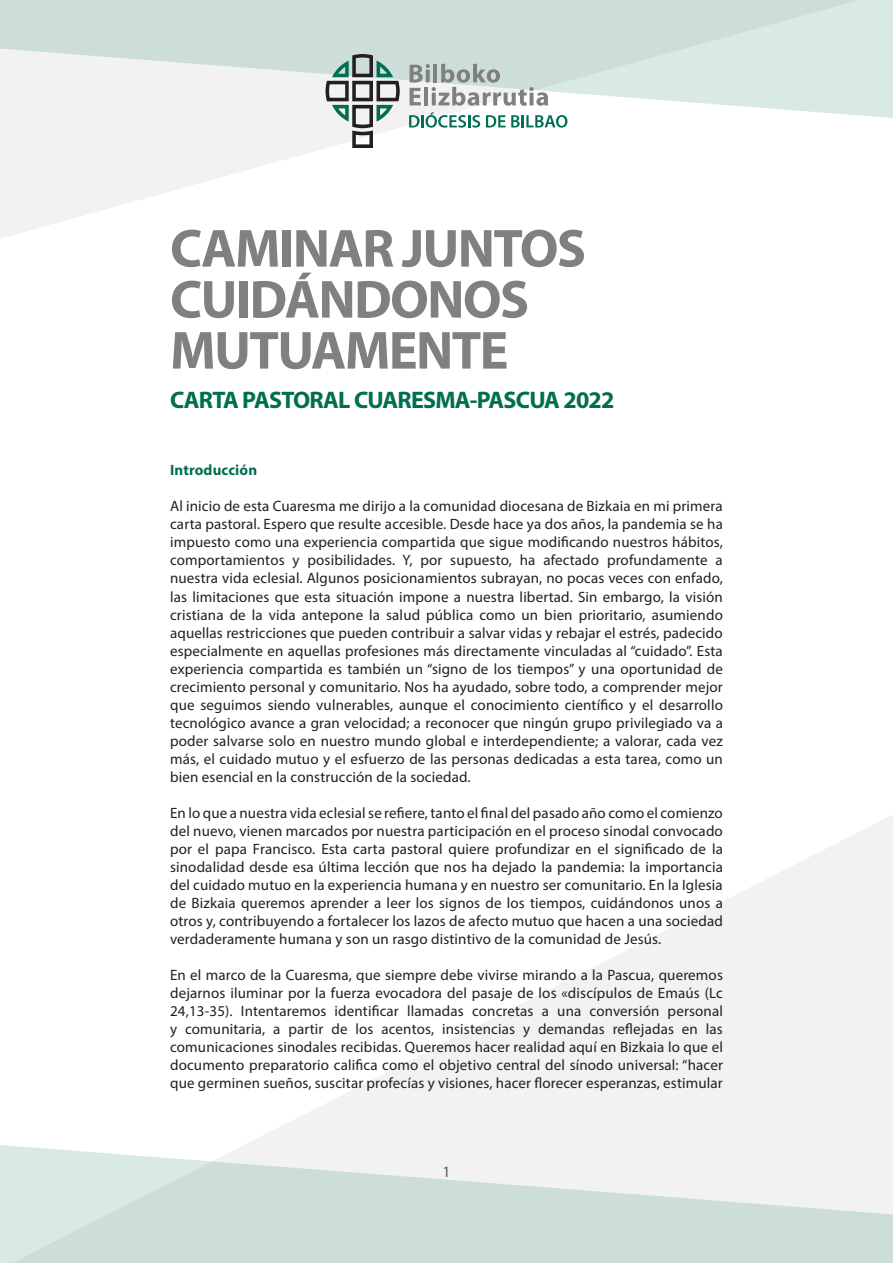
<style>
.page{position:relative;width:893px;height:1263px;background:#fff}
.page>*{position:absolute;margin:0;border:0;box-sizing:border-box;transform-origin:0 0}
.t1{font:700 54px "Myriad Pro";letter-spacing:-.03em;color:#808083}
.t2{font:700 24px "Myriad Pro";letter-spacing:-.03em;color:#006e51}
.t3{font:15.75px "Myriad Pro";color:#57585a}
.t4{font:15px/18px "Myriad Pro";letter-spacing:.01em;color:#231f20;text-align:justify}
.t5{font:700 15px "Myriad Pro";letter-spacing:.01em;color:#006e51}
</style>
<div class="page">
<svg style="left:0;top:119px;width:568px;height:119px"></svg>
<svg style="left:0;top:0;width:893px;height:119px"></svg>
<svg style="left:248px;top:815px;width:645px;height:329px;fill:#f2f2f2"></svg>
<svg style="left:0;top:1144px;width:893px;height:119px;fill:#cddeda"></svg>
<svg style="left:410px;top:64px;width:138px;height:42px"></svg>
<svg style="left:409px;top:112px;width:71px;height:16px"></svg>
<svg style="left:486px;top:115px;width:81px;height:13px"></svg>
<svg style="left:326px;top:54px;width:74px;height:94px"></svg>
<p class="t1" style="left:170px;top:213px;width:417px">CAMINAR JUNTOS</p>
<p class="t1" style="left:170px;top:264px;width:360px">CUIDÁNDONOS</p>
<p class="t1" style="left:170px;top:315px;width:340px">MUTUAMENTE</p>
<p class="t2" style="left:170px;top:384px;width:446px">CARTA PASTORAL CUARESMA-PASCUA 2022</p>
<p class="t5" style="left:170px;top:461px;width:89px">Introducción</p>
<p class="t4" style="left:170px;top:497px;width:554px">Al inicio de esta Cuaresma me dirijo a la comunidad diocesana de Bizkaia en mi primera carta pastoral. Espero que resulte accesible. Desde hace ya dos años, la pandemia se ha impuesto como una experiencia compartida que sigue modificando nuestros hábitos, comportamientos y posibilidades. Y, por supuesto, ha afectado profundamente a nuestra vida eclesial. Algunos posicionamientos subrayan, no pocas veces con enfado, las limitaciones que esta situación impone a nuestra libertad. Sin embargo, la visión cristiana de la vida antepone la salud pública como un bien prioritario, asumiendo aquellas restricciones que pueden contribuir a salvar vidas y rebajar el estrés, padecido especialmente en aquellas profesiones más directamente vinculadas al “cuidado”. Esta experiencia compartida es también un “signo de los tiempos” y una oportunidad de crecimiento personal y comunitario. Nos ha ayudado, sobre todo, a comprender mejor que seguimos siendo vulnerables, aunque el conocimiento científico y el desarrollo tecnológico avance a gran velocidad; a reconocer que ningún grupo privilegiado va a poder salvarse solo en nuestro mundo global e interdependiente; a valorar, cada vez más, el cuidado mutuo y el esfuerzo de las personas dedicadas a esta tarea, como un bien esencial en la construcción de la sociedad.</p>
<p class="t4" style="left:170px;top:803px;width:554px">En lo que a nuestra vida eclesial se refiere, tanto el final del pasado año como el comienzo del nuevo, vienen marcados por nuestra participación en el proceso sinodal convocado por el papa Francisco. Esta carta pastoral quiere profundizar en el significado de la sinodalidad desde esa última lección que nos ha dejado la pandemia: la importancia del cuidado mutuo en la experiencia humana y en nuestro ser comunitario. En la Iglesia de Bizkaia queremos aprender a leer los signos de los tiempos, cuidándonos unos a otros y, contribuyendo a fortalecer los lazos de afecto mutuo que hacen a una sociedad verdaderamente humana y son un rasgo distintivo de la comunidad de Jesús.</p>
<p class="t4" style="left:170px;top:965px;width:554px">En el marco de la Cuaresma, que siempre debe vivirse mirando a la Pascua, queremos dejarnos iluminar por la fuerza evocadora del pasaje de los «discípulos de Emaús (Lc 24,13-35). Intentaremos identificar llamadas concretas a una conversión personal y comunitaria, a partir de los acentos, insistencias y demandas reflejadas en las comunicaciones sinodales recibidas. Queremos hacer realidad aquí en Bizkaia lo que el documento preparatorio califica como el objetivo central del sínodo universal: “hacer que germinen sueños, suscitar profecías y visiones, hacer florecer esperanzas, estimular</p>
<p class="t3" style="left:442px;top:1162px;width:10px">1</p>
</div>
